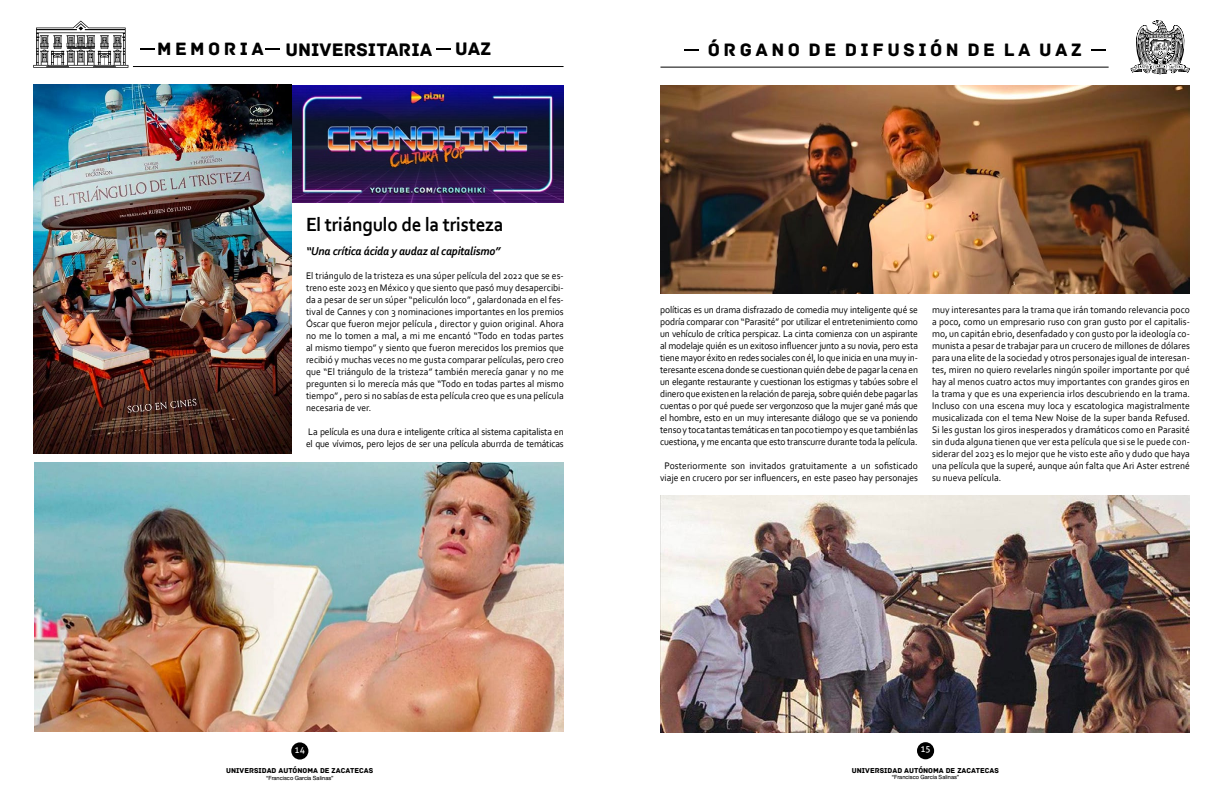
<style>
.page{position:relative;width:1224px;height:792px;background:#fff}
.page>*{position:absolute;margin:0;border:0;box-sizing:border-box;transform-origin:0 0}
.t1{font:700 20px "Corbel";letter-spacing:-.01em;color:#000;scale:.95 1}
.t2{font:19.1px "Archive";color:#000}
.t3{font:18.9px "Archive";letter-spacing:.185em;color:#000}
.t4{font:italic 700 12px "Corbel";letter-spacing:-.015em;color:#000;scale:.95 1}
.t5{font:10px/12px "Corbel";color:#000;text-align:justify;scale:.95 1}
.t6{font:9px "Aller";color:#fff;scale:.95 1}
.t7{font:7.5px "Archive";color:#000}
.t8{font:5.7px "Alte Haas Grotesk";color:#000}
.s1{font-size:18.8px}
</style>
<div class="page">
<svg style="left:684px;top:49px;width:14px;height:2px"></svg>
<hr style="left:660px;top:67px;width:449px;height:1px;background:#000">
<svg style="left:1130px;top:20px;width:60px;height:54px"></svg>
<svg style="left:1092px;top:49px;width:14px;height:2px"></svg>
<svg style="left:33px;top:21px;width:95px;height:47px"></svg>
<svg style="left:266px;top:48px;width:14px;height:2px"></svg>
<svg style="left:141px;top:48px;width:14px;height:2px"></svg>
<svg style="left:437px;top:48px;width:14px;height:2px"></svg>
<hr style="left:133px;top:66px;width:431px;height:1px;background:#000">
<div style="left:291px;top:742px;width:17px;height:18px;background:#000;border-radius:50%"></div>
<div style="left:917px;top:742px;width:17px;height:17px;background:#000;border-radius:50%"></div>
<img style="left:292px;top:85px;width:272px;height:118px">
<img style="left:33px;top:84px;width:259px;height:370px">
<img style="left:660px;top:85px;width:530px;height:208px">
<img style="left:34px;top:462px;width:530px;height:270px">
<img style="left:660px;top:495px;width:530px;height:237px">
<h2 class="t2" style="left:157px;top:38px;width:335px"><span class="s1">M E M O R I A</span> UNIVERSITARIA UAZ</h2>
<h3 class="t3" style="left:708px;top:38px;width:375px">ÓRGANO DE DIFUSIÓN DE LA UAZ</h3>
<h1 class="t1" style="left:306px;top:212px;width:209px">El triángulo de la tristeza</h1>
<p class="t4" style="left:306px;top:243px;width:206px">“Una crítica ácida y audaz al capitalismo”</p>
<p class="t5" style="left:306px;top:269px;width:273px">El triángulo de la tristeza es una súper película del 2022 que se es&shy;treno este 2023 en México y que siento que pasó muy desapercibi&shy;da a pesar de ser un súper “peliculón loco” , galardonada en el fes&shy;tival de Cannes y con 3 nominaciones importantes en los premios Óscar que fueron mejor película , director y guion original. Ahora no me lo tomen a mal, a mi me encantó “Todo en todas partes al mismo tiempo” y siento que fueron merecidos los premios que recibió y muchas veces no me gusta comparar películas, pero creo que “El triángulo de la tristeza” también merecía ganar y no me pregunten si lo merecía más que “Todo en todas partes al mismo tiempo” , pero si no sabías de esta película creo que es una película necesaria de ver.</p>
<p class="t5" style="left:306px;top:425px;width:273px">La película es una dura e inteligente crítica al sistema capitalista en el que vívimos, pero lejos de ser una película aburrda de temáticas</p>
<p class="t5" style="left:660px;top:304px;width:273px">políticas es un drama disfrazado de comedia muy inteligente qué se podría comparar con “Parasité” por utilizar el entretenimiento como un vehículo de crítica perspicaz. La cinta comienza con un aspirante al modelaje quién es un exitoso influencer junto a su novia, pero esta tiene mayor éxito en redes sociales con él, lo que inicia en una muy in&shy;teresante escena donde se cuestionan quién debe de pagar la cena en un elegante restaurante y cuestionan los estigmas y tabúes sobre el dinero que existen en la relación de pareja, sobre quién debe pagar las cuentas o por qué puede ser vergonzoso que la mujer gané más que el hombre, esto en un muy interesante diálogo que se va poniendo tenso y toca tantas temáticas en tan poco tiempo y es que también las cuestiona, y me encanta que esto transcurre durante toda la película.</p>
<p class="t5" style="left:660px;top:460px;width:273px;text-align:center">Posteriormente son invitados gratuitamente a un sofisticado viaje en crucero por ser influencers, en este paseo hay personajes</p>
<p class="t5" style="left:932px;top:304px;width:273px">muy interesantes para la trama que irán tomando relevancia poco a poco, como un empresario ruso con gran gusto por el capitalis&shy;mo, un capitán ebrio, desenfadado y con gusto por la ideología co&shy;munista a pesar de trabajar para un crucero de millones de dólares para una elite de la sociedad y otros personajes igual de interesan&shy;tes, miren no quiero revelarles ningún spoiler importante por qué hay al menos cuatro actos muy importantes con grandes giros en la trama y que es una experiencia irlos descubriendo en la trama.<br>Incluso con una escena muy loca y escatologica magistralmente musicalizada con el tema New Noise de la super banda Refused.<br>Si les gustan los giros inesperados y dramáticos como en Parasité sin duda alguna tienen que ver esta película que si se le puede con&shy;siderar del 2023 es lo mejor que he visto este año y dudo que haya una película que la superé, aunque aún falta que Ari Aster estrené su nueva película.</p>
<p class="t6" style="left:295px;top:744px;width:12px">14</p>
<p class="t6" style="left:920px;top:744px;width:12px">15</p>
<p class="t7" style="left:226px;top:766px;width:149px">UNIVERSIDAD AUTÓNOMA DE ZACATECAS</p>
<p class="t8" style="left:266px;top:774px;width:69px">“Francisco García Salinas”</p>
<p class="t7" style="left:852px;top:766px;width:149px">UNIVERSIDAD AUTÓNOMA DE ZACATECAS</p>
<p class="t8" style="left:892px;top:774px;width:69px">“Francisco García Salinas”</p>
</div>
